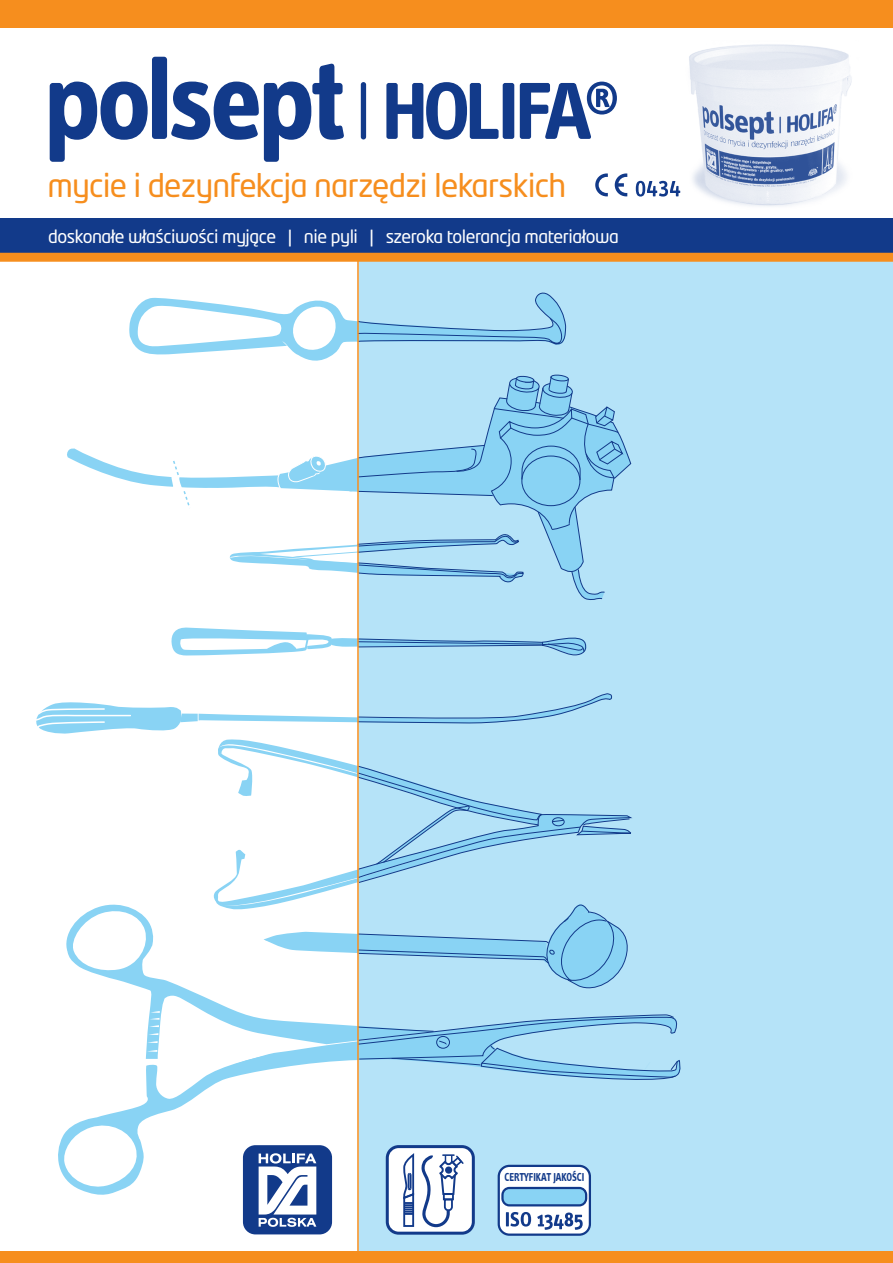
<style>
.page{position:relative;width:893px;height:1263px;background:#fff}
.page>*{position:absolute;margin:0;border:0;box-sizing:border-box;transform-origin:0 0}
.t1{font:31.95px "Neo Tech Pro";letter-spacing:-.025em;color:#f68e1e}
.t2{font:18px "Neo Tech Pro";letter-spacing:-.025em;color:#fff}
.t3{font:11.85px "Info Text Bold Pl";letter-spacing:-.015em;color:#123a8a;scale:.85 1}
</style>
<div class="page">
<div style="left:359px;top:261px;width:534px;height:990px;background:#b5e3f8"></div>
<svg style="left:149px;top:993px;width:285px;height:23px"></svg>
<svg style="left:58px;top:1016px;width:624px;height:183px"></svg>
<svg style="left:149px;top:1011px;width:11px;height:16px"></svg>
<svg style="left:148px;top:1033px;width:10px;height:2px"></svg>
<svg style="left:147px;top:1041px;width:11px;height:2px"></svg>
<svg style="left:147px;top:1050px;width:10px;height:2px"></svg>
<div style="left:0;top:218px;width:893px;height:35px;background:#123a8a"></div>
<svg style="left:386px;top:82px;width:113px;height:57px"></svg>
<div style="left:503px;top:83px;width:11px;height:56px;background:#123a8a;border-radius:2px"></div>
<svg style="left:520px;top:82px;width:97px;height:57px"></svg>
<svg style="left:50px;top:82px;width:98px;height:80px"></svg>
<div style="left:152px;top:57px;width:15px;height:82px;background:#123a8a;border-radius:3px"></div>
<svg style="left:171px;top:63px;width:173px;height:99px"></svg>
<div style="left:361px;top:82px;width:5px;height:57px;background:#123a8a;border-radius:3px"></div>
<svg style="left:129px;top:290px;width:437px;height:75px"></svg>
<svg style="left:171px;top:627px;width:418px;height:29px"></svg>
<svg style="left:36px;top:693px;width:605px;height:300px"></svg>
<svg style="left:216px;top:1014px;width:467px;height:70px"></svg>
<svg style="left:386px;top:1145px;width:89px;height:90px"></svg>
<svg style="left:67px;top:374px;width:564px;height:227px"></svg>
<div style="left:445px;top:1166px;width:7px;height:8px;background:#123a8a;border-radius:50%"></div>
<svg style="left:689px;top:44px;width:163px;height:162px;fill:#eaeef4"></svg>
<svg style="left:243px;top:1145px;width:89px;height:89px"></svg>
<div style="left:499px;top:1166px;width:91px;height:69px;background:#fff;border-radius:11px"></div>
<div style="left:498px;top:1165px;width:93px;height:71px;border:2px solid #123a8a;border-radius:11px"></div>
<hr style="left:506px;top:1212px;width:3px;height:14px;background:#123a8a">
<svg style="left:510px;top:1212px;width:9px;height:14px"></svg>
<svg style="left:521px;top:1212px;width:10px;height:14px"></svg>
<svg style="left:537px;top:1212px;width:46px;height:18px"></svg>
<hr style="left:524px;top:1214px;width:4px;height:10px;background:#fff;border-radius:50%">
<svg style="left:501px;top:1187px;width:86px;height:19px;background:#71b0db"></svg>
<svg style="left:615px;top:173px;width:12px;height:23px"></svg>
<svg style="left:595px;top:173px;width:13px;height:23px"></svg>
<svg style="left:636px;top:181px;width:44px;height:16px"></svg>
<div style="left:0;top:253px;width:893px;height:8px;background:#f68e1e"></div>
<div style="left:0;top:0;width:893px;height:27px;background:#f68e1e"></div>
<hr style="left:357px;top:259px;width:2px;height:1004px;background:#f68e1e">
<div style="left:0;top:1251px;width:893px;height:12px;background:#f68e1e"></div>
<p class="t1" style="left:47px;top:166px;width:520px">mycie i dezynfekcja narzędzi lekarskich</p>
<p class="t2" style="left:48px;top:226px;width:572px">doskonałe właściwości myjące | nie pyli | szeroka tolerancja materiałowa</p>
<p class="t3" style="left:504px;top:1170px;width:95px">CERTYFIKAT JAKOŚCI</p>
</div>
